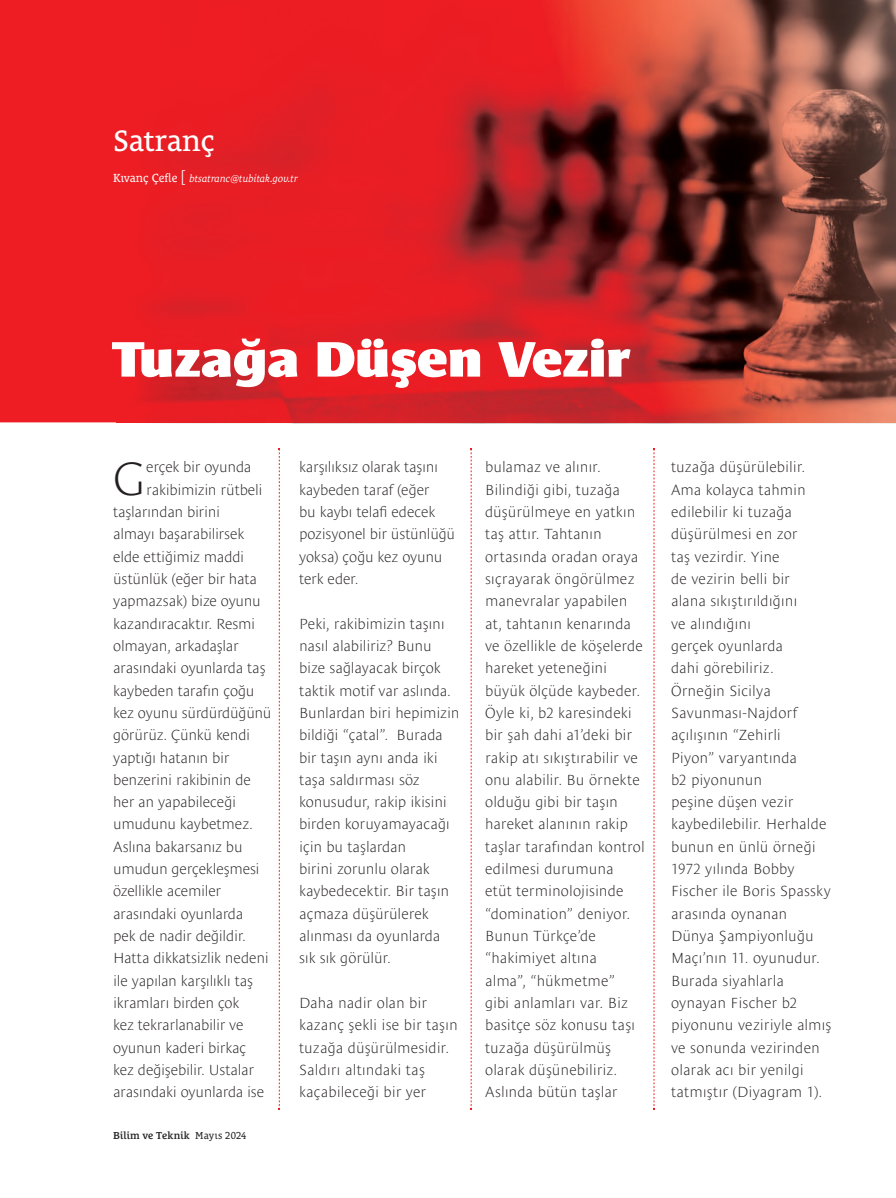
<style>
.page{position:relative;width:896px;height:1198px;background:#fff}
.page>*{position:absolute;margin:0;border:0;box-sizing:border-box;transform-origin:0 0}
.t1{font:900 51px "Le Monde Sans Pro";color:#fff}
.t2{font:300 expanded 47.85px "Le Monde Sans Pro";color:#231f20}
.t3{font:30px "Le Monde Courrier Pro";color:#fff}
.t4{font:300 expanded 15px/22.4px "Le Monde Sans Pro";letter-spacing:-.01em;color:#231f20}
.t5{font:300 expanded 15px "Le Monde Sans Pro";letter-spacing:-.03em;color:#231f20}
.t6{font:italic 10.35px "Le Monde Courrier Pro";color:#fff}
.t7{font:600 10.35px "Le Monde Courrier Pro";letter-spacing:.01em;color:#231f20}
.s1{font-style:normal;font-size:12px}
.s2{font-family:"Le Monde Sans Pro";font-weight:300;font-style:normal;font-size:16.2px}
.s3{font-weight:400}
</style>
<div class="page">
<svg style="left:0;top:0;width:895px;height:422px;background:#c32a2a"></svg>
<svg style="left:278px;top:448px;width:2px;height:662px"></svg>
<svg style="left:470px;top:448px;width:2px;height:662px"></svg>
<svg style="left:653px;top:448px;width:1px;height:662px"></svg>
<h3 class="t3" style="left:113px;top:127px;width:103px">Satranç</h3>
<p class="t6" style="left:113px;top:174px;width:186px"><span class="s1">Kıvanç Çefle</span> <span class="s2">[</span> btsatranc@tubitak.gov.tr</p>
<h1 class="t1" style="left:112px;top:338px;width:520px">Tuzağa Düşen Vezir</h1>
<h2 class="t2" style="left:113px;top:459px;width:35px">G</h2>
<p class="t4" style="left:146px;top:457px;width:107px">erçek bir oyunda</p>
<p class="t4" style="left:146px;top:479px;width:118px">rakibimizin rütbeli</p>
<p class="t5" style="left:113px;top:506px;width:109px">taşlarından birini</p>
<p class="t4" style="left:113px;top:524px;width:133px">almayı başarabilirsek</p>
<p class="t4" style="left:113px;top:546px;width:133px">elde ettiğimiz maddi</p>
<p class="t4" style="left:113px;top:569px;width:145px">üstünlük (eğer bir hata</p>
<p class="t4" style="left:113px;top:591px;width:149px">yapmazsak) bize oyunu</p>
<p class="t4" style="left:113px;top:613px;width:144px">kazandıracaktır. Resmi</p>
<p class="t4" style="left:113px;top:636px;width:127px">olmayan, arkadaşlar</p>
<p class="t4" style="left:113px;top:658px;width:154px">arasındaki oyunlarda taş</p>
<p class="t4" style="left:113px;top:680px;width:143px">kaybeden tarafın çoğu</p>
<p class="t4" style="left:113px;top:703px;width:160px">kez oyunu sürdürdüğünü</p>
<p class="t4" style="left:113px;top:725px;width:139px">görürüz. Çünkü kendi</p>
<p class="t4" style="left:113px;top:747px;width:118px">yaptığı hatanın bir</p>
<p class="t4" style="left:113px;top:770px;width:139px">benzerini rakibinin de</p>
<p class="t4" style="left:113px;top:792px;width:124px">her an yapabileceği</p>
<p class="t4" style="left:113px;top:814px;width:141px">umudunu kaybetmez.</p>
<p class="t4" style="left:113px;top:836px;width:131px">Aslına bakarsanız bu</p>
<p class="t4" style="left:113px;top:859px;width:148px">umudun gerçekleşmesi</p>
<p class="t4" style="left:113px;top:881px;width:110px">özellikle acemiler</p>
<p class="t4" style="left:113px;top:903px;width:132px">arasındaki oyunlarda</p>
<p class="t4" style="left:113px;top:926px;width:134px">pek de nadir değildir.</p>
<p class="t4" style="left:113px;top:948px;width:157px">Hatta dikkatsizlik nedeni</p>
<p class="t5" style="left:113px;top:975px;width:141px">ile yapılan karşılıklı taş</p>
<p class="t4" style="left:113px;top:993px;width:128px">ikramları birden çok</p>
<p class="t4" style="left:113px;top:1015px;width:132px">kez tekrarlanabilir ve</p>
<p class="t4" style="left:113px;top:1037px;width:135px">oyunun kaderi birkaç</p>
<p class="t4" style="left:113px;top:1060px;width:142px">kez değişebilir. Ustalar</p>
<p class="t4" style="left:113px;top:1082px;width:153px">arasındaki oyunlarda ise</p>
<p class="t7" style="left:113px;top:1126px;width:135px">Bilim ve Teknik <span class="s3">Mayıs 2024</span></p>
<p class="t4" style="left:299px;top:457px;width:157px">karşılıksız olarak taşını kaybeden taraf (eğer<br>bu kaybı telafi edecek pozisyonel bir üstünlüğü yoksa) çoğu kez oyunu terk eder.</p>
<p class="t4" style="left:299px;top:613px;width:162px">Peki, rakibimizin taşını nasıl alabiliriz? Bunu bize sağlayacak birçok taktik motif var aslında.<br>Bunlardan biri hepimizin bildiği “çatal”. Burada bir taşın aynı anda iki taşa saldırması söz konusudur, rakip ikisini birden koruyamayacağı için bu taşlardan<br>birini zorunlu olarak kaybedecektir. Bir taşın açmaza düşürülerek alınması da oyunlarda sık sık görülür.</p>
<p class="t4" style="left:299px;top:993px;width:160px">Daha nadir olan bir kazanç şekli ise bir taşın tuzağa düşürülmesidir.<br>Saldırı altındaki taş kaçabileceği bir yer</p>
<p class="t4" style="left:485px;top:457px;width:161px">bulamaz ve alınır.<br>Bilindiği gibi, tuzağa düşürülmeye en yatkın taş attır. Tahtanın ortasında oradan oraya sıçrayarak öngörülmez manevralar yapabilen at, tahtanın kenarında ve özellikle de köşelerde hareket yeteneğini büyük ölçüde kaybeder.<br>Öyle ki, b2 karesindeki bir şah dahi a1’deki bir rakip atı sıkıştırabilir ve onu alabilir. Bu örnekte olduğu gibi bir taşın hareket alanının rakip taşlar tarafından kontrol edilmesi durumuna<br>etüt terminolojisinde “domination” deniyor.<br>Bunun Türkçe’de “hakimiyet altına<br>alma”, “hükmetme”<br>gibi anlamları var. Biz basitçe söz konusu taşı tuzağa düşürülmüş olarak düşünebiliriz.<br>Aslında bütün taşlar</p>
<p class="t4" style="left:671px;top:457px;width:162px">tuzağa düşürülebilir.<br>Ama kolayca tahmin edilebilir ki tuzağa düşürülmesi en zor<br>taş vezirdir. Yine<br>de vezirin belli bir<br>alana sıkıştırıldığını<br>ve alındığını<br>gerçek oyunlarda<br>dahi görebiliriz.<br>Örneğin Sicilya<br>Savunması-Najdorf açılışının “Zehirli<br>Piyon” varyantında<br>b2 piyonunun<br>peşine düşen vezir kaybedilebilir. Herhalde bunun en ünlü örneği<br>1972 yılında Bobby<br>Fischer ile Boris Spassky arasında oynanan<br>Dünya Şampiyonluğu<br>Maçı’nın 11. oyunudur.<br>Burada siyahlarla oynayan Fischer b2 piyonunu veziriyle almış ve sonunda vezirinden olarak acı bir yenilgi tatmıştır (Diyagram 1).</p>
</div>
